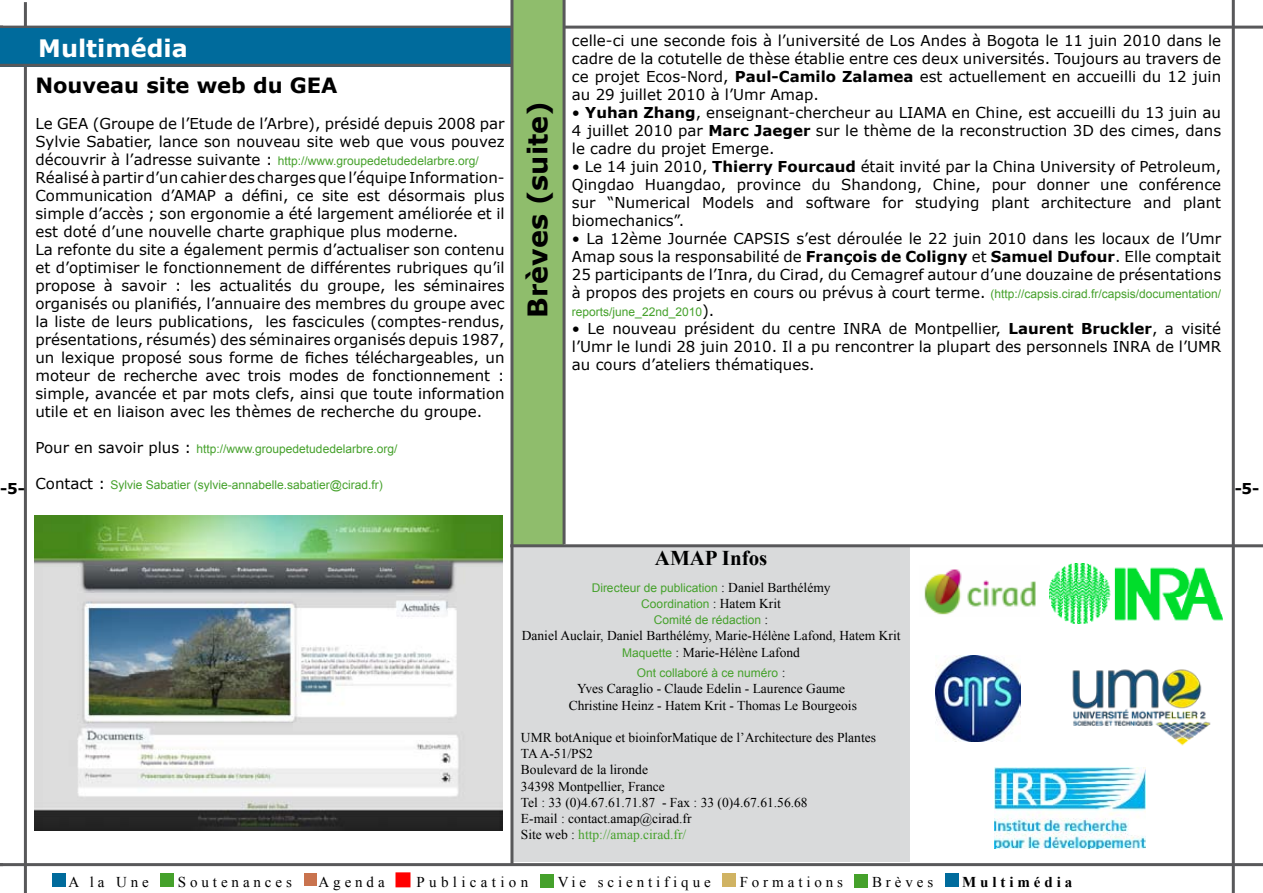
<style>
.page{position:relative;width:1263px;height:893px;background:#fff}
.page>*{position:absolute;margin:0;border:0;box-sizing:border-box;transform-origin:0 0}
.t1{font:700 27px "Verdana";color:#000}
.t2{font:700 24px "Verdana";color:#fff}
.t3{font:700 21px "Verdana";color:#000}
.t4{font:700 21px "Times New Roman";color:#000}
.t5{font:15px/18px "Verdana";color:#000;text-align:justify}
.t6{font:15px "Times New Roman";letter-spacing:.26em;color:#000}
.t7{font:15px "Times New Roman";letter-spacing:.29em;color:#000}
.t8{font:700 15px "Times New Roman";letter-spacing:.26em;color:#000}
.t9{font:700 15px "Verdana";color:#000}
.t10{font:13.5px/16.2px "Times New Roman";color:#000;text-align:center}
.t11{font:12px/16.2px "Arial";color:#45a12b;text-align:center}
.s1{font-weight:700}
.s2{font-family:"Verdana";font-size:15px;color:#000}
.s3{font-family:"Times New Roman";font-size:13.5px;color:#000}
.s4{font-family:"Arial";font-size:12px;color:#45a12b}
.s5{color:#45a12b}
</style>
<div class="page">
<hr style="left:24px;top:2px;width:3px;height:891px;background:#58585a">
<hr style="left:0;top:863px;width:1263px;height:3px;background:#58585a">
<hr style="left:0;top:26px;width:1263px;height:3px;background:#58585a">
<div style="left:511px;top:0;width:52px;height:545px;background:#8fbd6c"></div>
<img style="left:1072px;top:669px;width:139px;height:77px">
<div style="left:512px;top:545px;width:398px;height:316px;background:#d9dadb"></div>
<hr style="left:510px;top:544px;width:753px;height:3px;background:#58585a">
<img style="left:1049px;top:563px;width:173px;height:61px">
<img style="left:994px;top:767px;width:151px;height:81px">
<img style="left:935px;top:656px;width:86px;height:85px">
<hr style="left:1232px;top:0;width:3px;height:893px;background:#58585a">
<img style="left:924px;top:569px;width:112px;height:46px">
<hr style="left:563px;top:0;width:3px;height:544px;background:#58585a">
<div style="left:0;top:29px;width:512px;height:38px;background:#006b9c"></div>
<img style="left:34px;top:516px;width:469px;height:314px">
<div style="left:52px;top:873px;width:13px;height:14px;background:#006b9c"></div>
<div style="left:161px;top:873px;width:13px;height:14px;background:#45a12b"></div>
<div style="left:304px;top:874px;width:12px;height:12px;background:#c9734e"></div>
<div style="left:396px;top:873px;width:14px;height:14px;background:#f00"></div>
<div style="left:395px;top:872px;width:15px;height:15px;border:2px solid #f00"></div>
<div style="left:540px;top:874px;width:14px;height:14px;background:#45a12b"></div>
<div style="left:722px;top:873px;width:14px;height:14px;background:#d0b363"></div>
<div style="left:855px;top:874px;width:13px;height:14px;background:#45a12b"></div>
<div style="left:945px;top:873px;width:13px;height:14px;background:#006b9c"></div>
<hr style="left:0;top:64px;width:511px;height:3px;background:#58585a">
<hr style="left:510px;top:0;width:3px;height:865px;background:#58585a">
<p class="t5" style="left:572px;top:31px;width:651px">celle-ci une seconde fois à l’université de Los Andes à Bogota le 11 juin 2010 dans le cadre de la cotutelle de thèse établie entre ces deux universités. Toujours au travers de ce projet Ecos-Nord, <span class="s1">Paul-Camilo Zalamea</span> est actuellement en accueilli du 12 juin au 29 juillet 2010 à l’Umr Amap.</p>
<p class="t5" style="left:572px;top:103px;width:651px">• <span class="s1">Yuhan Zhang</span>, enseignant-chercheur au LIAMA en Chine, est accueilli du 13 juin au 4 juillet 2010 par <span class="s1">Marc Jaeger</span> sur le thème de la reconstruction 3D des cimes, dans le cadre du projet Emerge.</p>
<p class="t5" style="left:572px;top:157px;width:651px">• Le 14 juin 2010, <span class="s1">Thierry Fourcaud</span> était invité par la China University of Petroleum, Qingdao Huangdao, province du Shandong, Chine, pour donner une conférence sur “Numerical Models and software for studying plant architecture and plant biomechanics”.</p>
<p class="t5" style="left:572px;top:229px;width:651px">• La 12ème Journée CAPSIS s’est déroulée le 22 juin 2010 dans les locaux de l’Umr Amap sous la responsabilité de <span class="s1">François de Coligny</span> et <span class="s1">Samuel Dufour</span>. Elle comptait 25 participants de l’Inra, du Cirad, du Cemagref autour d’une douzaine de présentations</p>
<p class="t11" style="left:572px;top:285px;width:651px;line-height:18px;text-align:left"><span class="s2">à propos des projets en cours ou prévus à court terme.</span> (http://capsis.cirad.fr/capsis/documentation/ reports/june_22nd_2010<span class="s2">).</span></p>
<p class="t5" style="left:572px;top:319px;width:651px">• Le nouveau président du centre INRA de Montpellier, <span class="s1">Laurent Bruckler</span>, a visité l’Umr le lundi 28 juin 2010. Il a pu rencontrer la plupart des personnels INRA de l’UMR au cours d’ateliers thématiques.</p>
<h2 class="t2" style="left:38px;top:33px;width:151px">Multimédia</h2>
<h3 class="t3" style="left:35px;top:72px;width:304px">Nouveau site web du GEA</h3>
<p class="t5" style="left:35px;top:114px;width:471px">Le GEA (Groupe de l’Etude de l’Arbre), présidé depuis 2008 par<br>Sylvie Sabatier, lance son nouveau site web que vous pouvez</p>
<p class="t11" style="left:35px;top:152px;width:445px"><span class="s2">découvrir à l’adresse suivante :</span> http://www.groupedetudedelarbre.org/</p>
<p class="t5" style="left:35px;top:168px;width:471px;text-align:left">Réalisé à partir d’un cahier des charges que l’équipe Information-Communication d’AMAP a défini, ce site est désormais plus simple d’accès ; son ergonomie a été largement améliorée et il est doté d’une nouvelle charte graphique plus moderne.<br>La refonte du site a également permis d’actualiser son contenu et d’optimiser le fonctionnement de différentes rubriques qu’il propose à savoir : les actualités du groupe, les séminaires organisés ou planifiés, l’annuaire des membres du groupe avec la liste de leurs publications, les fascicules (comptes-rendus, présentations, résumés) des séminaires organisés depuis 1987, un lexique proposé sous forme de fiches téléchargeables, un moteur de recherche avec trois modes de fonctionnement : simple, avancée et par mots clefs, ainsi que toute information utile et en liaison avec les thèmes de recherche du groupe.</p>
<p class="t11" style="left:35px;top:440px;width:363px"><span class="s2">Pour en savoir plus :</span> http://www.groupedetudedelarbre.org/</p>
<p class="t11" style="left:35px;top:476px;width:349px"><span class="s2">Contact :</span> Sylvie Sabatier (sylvie-annabelle.sabatier@cirad.fr)</p>
<h1 class="t1" style="left:521px;top:318px;width:218px;rotate:-90deg">Brèves (suite)</h1>
<p class="t9" style="left:0;top:479px;width:27px">-5-</p>
<p class="t9" style="left:1234px;top:479px;width:27px">-5-</p>
<h3 class="t4" style="left:655px;top:543px;width:114px">AMAP Infos</h3>
<p class="t11" style="left:592px;top:580px;width:240px">Directeur de publication <span class="s3">: Daniel Barthélémy<br></span>Coordination <span class="s3">: Hatem Krit<br></span>Comité de rédaction <span class="s3">:</span></p>
<p class="t10" style="left:522px;top:628px;width:380px">Daniel Auclair, Daniel Barthélémy, Marie-Hélène Lafond, Hatem Krit<br><span class="s4">Maquette</span> : Marie-Hélène Lafond</p>
<p class="t11" style="left:637px;top:665px;width:150px">Ont collaboré à ce numéro <span class="s3">:</span></p>
<p class="t10" style="left:569px;top:680px;width:290px">Yves Caraglio - Claude Edelin - Laurence Gaume<br>Christine Heinz - Hatem Krit - Thomas Le Bourgeois</p>
<p class="t10" style="left:521px;top:729px;width:357px;text-align:left">UMR botAnique et bioinforMatique de l’Architecture des Plantes TA A-51/PS2<br>Boulevard de la lironde<br>34398 Montpellier, France<br>Tel : 33 (0)4.67.61.71.87 - Fax : 33 (0)4.67.61.56.68<br>E-mail : contact.amap@cirad.fr<br>Site web : <span class="s5">http://amap.cirad.fr/</span></p>
<p class="t6" style="left:68px;top:871px;width:82px">A la Une</p>
<p class="t6" style="left:178px;top:871px;width:115px">Soutenances</p>
<p class="t6" style="left:319px;top:871px;width:68px">Agenda</p>
<p class="t7" style="left:416px;top:871px;width:113px">Publication</p>
<p class="t6" style="left:558px;top:871px;width:154px">Vie scientifique</p>
<p class="t6" style="left:740px;top:871px;width:105px">Formations</p>
<p class="t6" style="left:872px;top:871px;width:63px">Brèves</p>
<p class="t8" style="left:962px;top:871px;width:112px">Multimédia</p>
</div>
